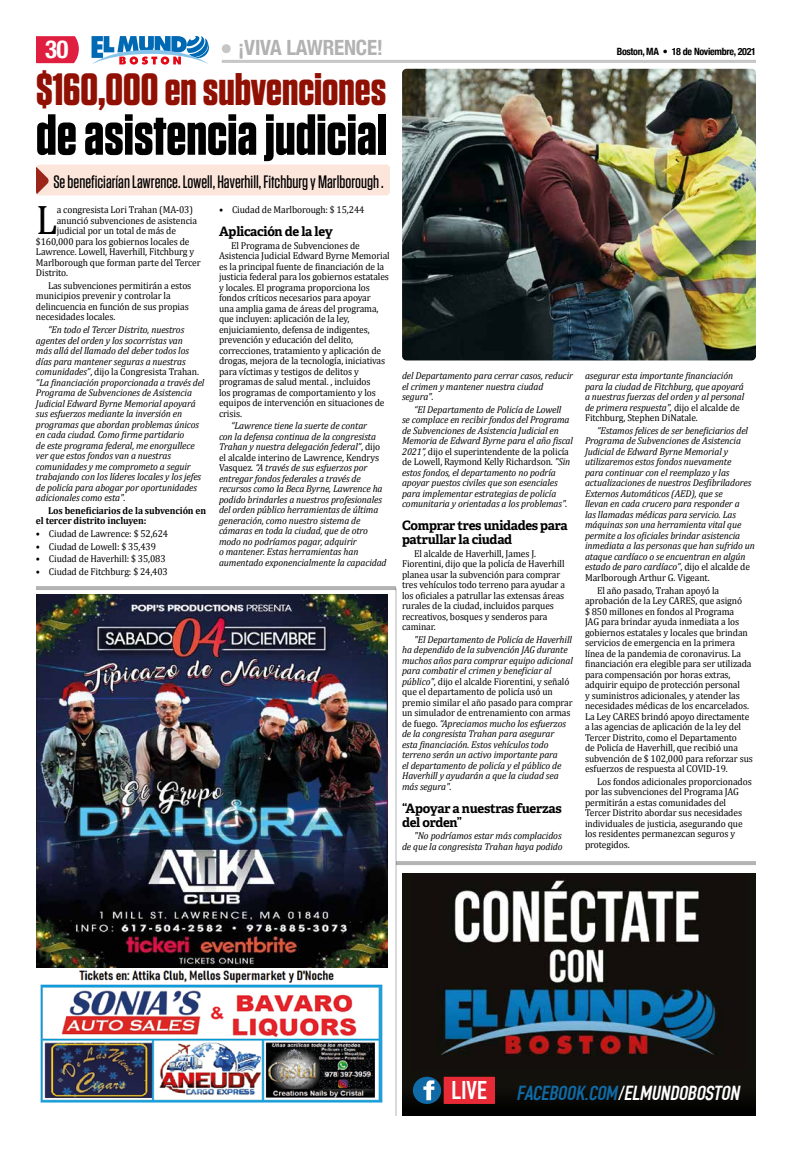
<style>
.page{position:relative;width:792px;height:1152px;background:#fff}
.page>*{position:absolute;margin:0;border:0;box-sizing:border-box;transform-origin:0 0}
.t1{font:700 57px "Tungsten";color:#000}
.t2{font:700 45px "Tungsten";color:#911004}
.t3{font:41.5px "Cambria";color:#000;scale:.95 1}
.t4{font:700 condensed 25px "Helvetica Neue";color:#fff}
.t5{font:italic 21.3px "Roadgeek 2005 Engschrift";color:#fff;scale:1.06 1}
.t6{font:700 condensed 21px "Helvetica Neue";letter-spacing:-.01em;color:#b3b2b2}
.t7{font:500 18px "Tungsten";color:#000}
.t8{font:700 13px/14px "Adelle";letter-spacing:-.025em;color:#000}
.t9{font:italic 10px/10.5px "Cambria";letter-spacing:-.01em;color:#000;scale:.95 1}
.t10{font:10px/10.5px "Cambria";letter-spacing:-.01em;color:#000;scale:.95 1}
.t11{font:700 10px/10.5px "Cambria";letter-spacing:-.01em;color:#000;scale:.95 1}
.t12{font:700 condensed 10px "Helvetica Neue";letter-spacing:-.03em;color:#000}
.s1{font-style:normal}
.s2{font-style:normal;font-size:26.8px}
.s3{color:#106aa6}
</style>
<div class="page">
<hr style="left:222px;top:60px;width:534px;height:3px;background:#c6c6c6">
<div style="left:222px;top:44px;width:9px;height:9px;background:#c6c6c6;border-radius:50%"></div>
<svg style="left:36px;top:36px;width:43px;height:27px"></svg>
<svg style="left:91px;top:36px;width:118px;height:29px"></svg>
<img style="left:36px;top:594px;width:351px;height:509px">
<div style="left:36px;top:165px;width:354px;height:30px;background:#fce3d7;border-radius:4px"></div>
<svg style="left:36px;top:165px;width:13px;height:30px"></svg>
<hr style="left:396px;top:588px;width:1px;height:528px;background:#000">
<hr style="left:36px;top:586px;width:360px;height:4px;background:#b3b3b3">
<hr style="left:396px;top:861px;width:360px;height:4px;background:#b3b3b3">
<div style="left:402px;top:873px;width:354px;height:243px;background:#12110c"></div>
<img style="left:437px;top:877px;width:286px;height:179px">
<div style="left:402px;top:1087px;width:354px;height:28px;background:#000"></div>
<div style="left:444px;top:1077px;width:51px;height:27px;background:#e62a36"></div>
<div style="left:413px;top:1077px;width:28px;height:27px;background:#106aa6;border-radius:50%"></div>
<svg style="left:423px;top:1080px;width:11px;height:20px"></svg>
<img style="left:402px;top:69px;width:354px;height:291px">
<h3 class="t4" style="left:45px;top:29px;width:25px">30</h3>
<h3 class="t6" style="left:238px;top:30px;width:146px">¡VIVA LAWRENCE!</h3>
<p class="t12" style="left:617px;top:43px;width:141px">Boston, MA • 18 de Noviembre, 2021</p>
<h2 class="t2" style="left:36px;top:65px;width:352px">$160,000 en subvenciones</h2>
<h1 class="t1" style="left:36px;top:104px;width:353px">de asistencia judicial</h1>
<h3 class="t7" style="left:53px;top:172px;width:332px">Se beneficiarían Lawrence. Lowell, Haverhill, Fitchburg y Marlborough .</h3>
<h3 class="t3" style="left:36px;top:196px;width:24px">L</h3>
<p class="t10" style="left:57px;top:205px;width:145px">a congresista Lori Trahan (MA-03)</p>
<p class="t10" style="left:219px;top:205px;width:155px">• Ciudad de Marlborough: $ 15,244</p>
<h3 class="t8" style="left:219px;top:224px;width:115px">Aplicación de la ley</h3>
<p class="t10" style="left:219px;top:240px;width:181px;text-indent:12px">El Programa de Subvenciones de Asistencia Judicial Edward Byrne Memorial es la principal fuente de financiación de la justicia federal para los gobiernos estatales y locales. El programa proporciona los fondos críticos necesarios para apoyar<br>una amplia gama de áreas del programa, que incluyen: aplicación de la ley, enjuiciamiento, defensa de indigentes, prevención y educación del delito, correcciones, tratamiento y aplicación de drogas, mejora de la tecnología, iniciativas para víctimas y testigos de delitos y programas de salud mental. , incluidos<br>los programas de comportamiento y los equipos de intervención en situaciones de crisis.</p>
<p class="t9" style="left:219px;top:420px;width:178px;text-indent:12px">“Lawrence tiene la suerte de contar<br>con la defensa continua de la congresista Trahan y nuestra delegación federal”<span class="s1">, dijo el alcalde interino de Lawrence, Kendrys Vasquez</span>. “A través de sus esfuerzos por entregar fondos federales a través de recursos como la Beca Byrne, Lawrence ha podido brindarles a nuestros profesionales del orden público herramientas de última generación, como nuestro sistema de cámaras en toda la ciudad, que de otro modo no podríamos pagar, adquirir<br>o mantener. Estas herramientas han aumentado exponencialmente la capacidad</p>
<p class="t10" style="left:57px;top:215px;width:149px">anunció subvenciones de asistencia</p>
<p class="t10" style="left:57px;top:226px;width:127px">judicial por un total de más de</p>
<p class="t10" style="left:36px;top:236px;width:163px">$160,000 para los gobiernos locales de</p>
<p class="t10" style="left:36px;top:247px;width:168px">Lawrence. Lowell, Haverhill, Fitchburg y</p>
<p class="t10" style="left:36px;top:257px;width:175px">Marlborough que forman parte del Tercer</p>
<p class="t10" style="left:36px;top:268px;width:35px">Distrito.</p>
<p class="t10" style="left:36px;top:280px;width:165px;text-indent:12px">Las subvenciones permitirán a estos municipios prevenir y controlar la delincuencia en función de sus propias necesidades locales.</p>
<p class="t9" style="left:36px;top:324px;width:179px;text-indent:12px">“En todo el Tercer Distrito, nuestros agentes del orden y los socorristas van<br>más allá del llamado del deber todos los días para mantener seguras a nuestras comunidades”<span class="s1">, dijo la Congresista Trahan. </span>“La financiación proporcionada a través del Programa de Subvenciones de Asistencia Judicial Edward Byrne Memorial apoyará sus esfuerzos mediante la inversión en programas que abordan problemas únicos en cada ciudad. Como firme partidario<br>de este programa federal, me enorgullece ver que estos fondos van a nuestras comunidades y me comprometo a seguir trabajando con los líderes locales y los jefes de policía para abogar por oportunidades adicionales como esta".</p>
<p class="t11" style="left:36px;top:505px;width:181px;text-indent:12px">Los beneficiarios de la subvención en el tercer distrito incluyen:</p>
<p class="t10" style="left:36px;top:528px;width:141px">• Ciudad de Lawrence: $ 52,624</p>
<p class="t10" style="left:36px;top:541px;width:128px">• Ciudad de Lowell: $ 35,439</p>
<p class="t10" style="left:36px;top:554px;width:138px">• Ciudad de Haverhill: $ 35,083</p>
<p class="t10" style="left:36px;top:566px;width:140px">• Ciudad de Fitchburg: $ 24,403</p>
<p class="t9" style="left:585px;top:370px;width:169px">asegurar esta importante financiación para la ciudad de Fitchburg, que apoyará a nuestras fuerzas del orden y al personal de primera respuesta", <span class="s1">dijo el alcalde de Fitchburg, Stephen DiNatale.</span></p>
<p class="t9" style="left:585px;top:425px;width:180px;text-indent:12px">“Estamos felices de ser beneficiarios del Programa de Subvenciones de Asistencia Judicial de Edward Byrne Memorial y utilizaremos estos fondos nuevamente<br>para continuar con el reemplazo y las actualizaciones de nuestros Desfibriladores Externos Automáticos (AED), que se<br>llevan en cada crucero para responder a<br>las llamadas médicas para servicio. Las máquinas son una herramienta vital que permite a los oficiales brindar asistencia inmediata a las personas que han sufrido un ataque cardíaco o se encuentran en algún estado de paro cardíaco”<span class="s1">, dijo el alcalde de Marlborough Arthur G. Vigeant.</span></p>
<p class="t10" style="left:585px;top:585px;width:178px;text-indent:12px">El año pasado, Trahan apoyó la aprobación de la Ley CARES, que asignó<br>$ 850 millones en fondos al Programa<br>JAG para brindar ayuda inmediata a los gobiernos estatales y locales que brindan servicios de emergencia en la primera línea de la pandemia de coronavirus. La financiación era elegible para ser utilizada para compensación por horas extras, adquirir equipo de protección personal<br>y suministros adicionales, y atender las necesidades médicas de los encarcelados.<br>La Ley CARES brindó apoyo directamente a las agencias de aplicación de la ley del Tercer Distrito, como el Departamento<br>de Policía de Haverhill, que recibió una subvención de $ 102,000 para reforzar sus esfuerzos de respuesta al COVID-19.</p>
<p class="t10" style="left:585px;top:776px;width:177px;text-indent:12px">Los fondos adicionales proporcionados por las subvenciones del Programa JAG permitirán a estas comunidades del Tercer Distrito abordar sus necesidades individuales de justicia, asegurando que los residentes permanezcan seguros y protegidos.</p>
<p class="t9" style="left:402px;top:370px;width:181px">del Departamento para cerrar casos, reducir el crimen y mantener nuestra ciudad segura".</p>
<p class="t9" style="left:402px;top:404px;width:181px;text-indent:12px">“El Departamento de Policía de Lowell<br>se complace en recibir fondos del Programa de Subvenciones de Asistencia Judicial en Memoria de Edward Byrne para el año fiscal 2021”, <span class="s1">dijo el superintendente de la policía de Lowell, Raymond Kelly Richardson.</span> "Sin estos fondos, el departamento no podría apoyar puestos civiles que son esenciales para implementar estrategias de policía comunitaria y orientadas a los problemas".</p>
<h3 class="t8" style="left:402px;top:519px;width:167px">Comprar tres unidades para patrullar la ciudad</h3>
<p class="t10" style="left:402px;top:548px;width:173px;text-indent:12px">El alcalde de Haverhill, James J.<br>Fiorentini, dijo que la policía de Haverhill planea usar la subvención para comprar tres vehículos todo terreno para ayudar a los oficiales a patrullar las extensas áreas rurales de la ciudad, incluidos parques recreativos, bosques y senderos para caminar.</p>
<p class="t9" style="left:402px;top:634px;width:181px;text-indent:12px">"El Departamento de Policía de Haverhill ha dependido de la subvención JAG durante muchos años para comprar equipo adicional para combatir el crimen y beneficiar al público"<span class="s1">, dijo el alcalde Fiorentini, y señaló que el departamento de policía usó un premio similar el año pasado para comprar un simulador de entrenamiento con armas de fuego.</span> “Apreciamos mucho los esfuerzos de la congresista Trahan para asegurar<br>esta financiación. Estos vehículos todo terreno serán un activo importante para<br>el departamento de policía y el público de Haverhill y ayudarán a que la ciudad sea más segura".</p>
<h3 class="t8" style="left:402px;top:801px;width:161px">“Apoyar a nuestras fuerzas del orden”</h3>
<p class="t9" style="left:402px;top:830px;width:171px;text-align:right">"No podríamos estar más complacidos<br>de que la congresista Trahan haya podido</p>
<h3 class="t5" style="left:451px;top:1080px;width:277px"><span class="s2">L I V E</span> <span class="s3">FACEBOOK.COM</span>/ELMUNDOBOSTON</h3>
</div>
